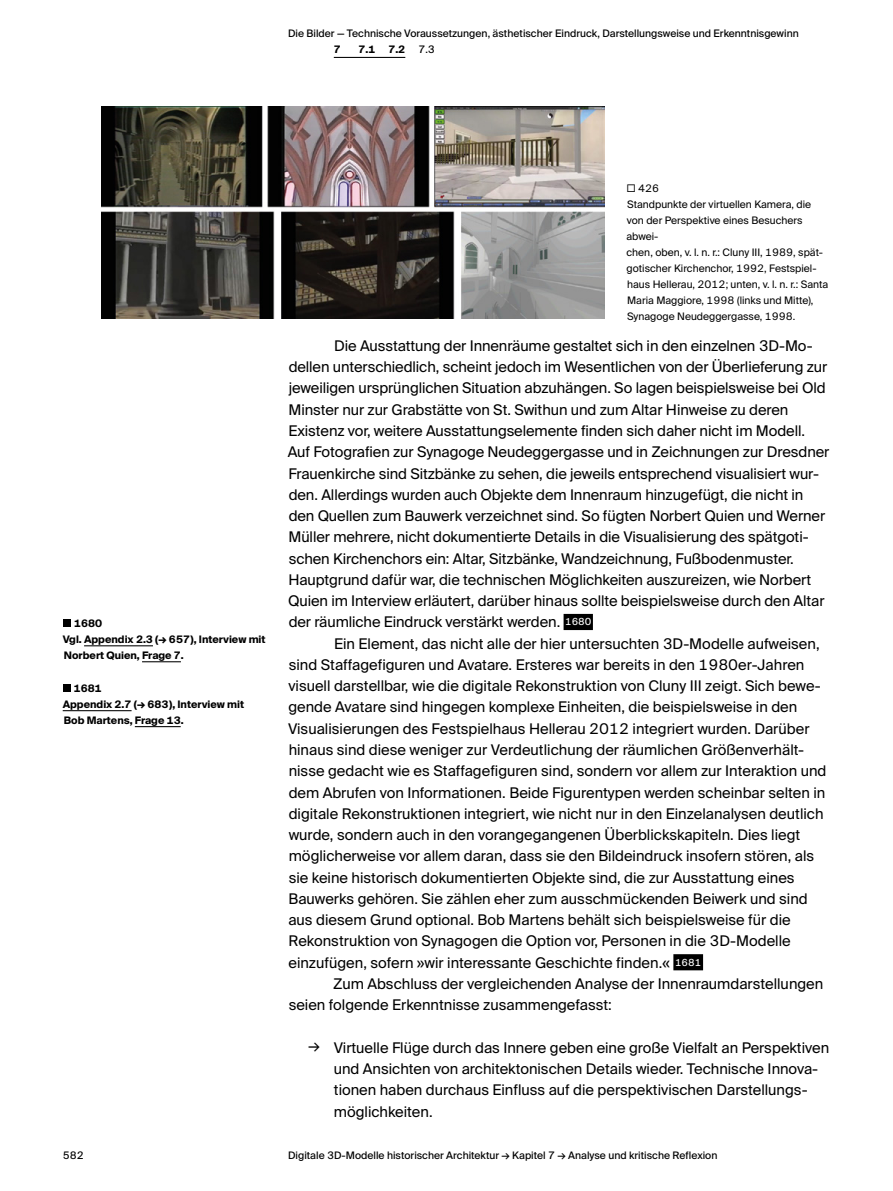
<style>
.page{position:relative;width:893px;height:1191px;background:#fff}
.page>*{position:absolute;margin:0;border:0;box-sizing:border-box;transform-origin:0 0}
.t1{font:14.7px/21.3px "Suisse Intl";color:#000}
.t2{font:10.35px/15.9px "Suisse Intl";color:#000}
.t3{font:10.35px "Suisse Intl";color:#000}
.t4{font:700 10.35px/15.9px "Suisse Intl";color:#000}
.s1{font-weight:300;font-size:14.1px}
.s2{font-size:9.75px;color:#fff}
</style>
<div class="page">
<hr style="left:334px;top:57px;width:71px;height:1px;background:#000">
<div style="left:564px;top:614px;width:29px;height:16px;background:#000"></div>
<div style="left:673px;top:954px;width:30px;height:16px;background:#000"></div>
<hr style="left:84px;top:645px;width:69px;height:1px;background:#000">
<hr style="left:142px;top:661px;width:39px;height:1px;background:#000">
<div style="left:63px;top:619px;width:8px;height:8px;background:#000"></div>
<hr style="left:63px;top:710px;width:69px;height:1px;background:#000">
<hr style="left:135px;top:726px;width:46px;height:1px;background:#000">
<div style="left:63px;top:683px;width:8px;height:8px;background:#000"></div>
<img style="left:101px;top:106px;width:504px;height:213px">
<p class="t3" style="left:288px;top:28px;width:512px">Die Bilder — Technische Voraussetzungen, ästhetischer Eindruck, Darstellungsweise und Erkenntnisgewinn</p>
<p class="t4" style="left:334px;top:42px;width:9px">7</p>
<p class="t4" style="left:359px;top:42px;width:48px">7.1 7.2</p>
<p class="t3" style="left:418px;top:43px;width:18px">7.3</p>
<p class="t4" style="left:63px;top:615px;width:204px;text-indent:11px">1680<br>Vgl. Appendix 2.3 (→ 657), Interview mit<br>Norbert Quien, Frage 7.</p>
<p class="t4" style="left:63px;top:680px;width:183px;text-indent:11px">1681<br>Appendix 2.7 (→ 683), Interview mit<br>Bob Martens, Frage 13.</p>
<p class="t2" style="left:626px;top:181px;width:203px"><span class="s1">□</span> 426<br>Standpunkte der virtuellen Kamera, die von der Perspektive eines Besuchers abwei-<br>chen, oben, v. l. n. r.: Cluny III, 1989, spät&shy;gotischer Kirchenchor, 1992, Festspiel&shy;haus Hellerau, 2012; unten, v. l. n. r.: Santa<br>Maria Maggiore, 1998 (links und Mitte),<br>Synagoge Neudeggergasse, 1998.</p>
<p class="t1" style="left:288px;top:335px;width:543px;text-indent:46px">Die Ausstattung der Innenräume gestaltet sich in den einzelnen 3D-Mo&shy;dellen unterschiedlich, scheint jedoch im Wesentlichen von der Überlieferung zur jeweiligen ursprünglichen Situation abzuhängen. So lagen beispielsweise bei Old Minster nur zur Grabstätte von St. Swithun und zum Altar Hinweise zu deren Existenz vor, weitere Ausstattungselemente finden sich daher nicht im Modell.<br>Auf Fotografien zur Synagoge Neudeggergasse und in Zeichnungen zur Dresdner Frauenkirche sind Sitzbänke zu sehen, die jeweils entsprechend visualisiert wur&shy;den. Allerdings wurden auch Objekte dem Innenraum hinzugefügt, die nicht in den Quellen zum Bauwerk verzeichnet sind. So fügten Norbert Quien und Werner Müller mehrere, nicht dokumentierte Details in die Visualisierung des spätgoti&shy;schen Kirchenchors ein: Altar, Sitzbänke, Wandzeichnung, Fußbodenmuster.<br>Hauptgrund dafür war, die technischen Möglichkeiten auszureizen, wie Norbert Quien im Interview erläutert, darüber hinaus sollte beispielsweise durch den Altar der räumliche Eindruck verstärkt werden. <span class="s2">1680</span></p>
<p class="t1" style="left:288px;top:633px;width:540px;text-indent:46px">Ein Element, das nicht alle der hier untersuchten 3D-Modelle aufweisen, sind Staffagefiguren und Avatare. Ersteres war bereits in den 1980er-Jahren visuell darstellbar, wie die digitale Rekonstruktion von Cluny III zeigt. Sich bewe&shy;gende Avatare sind hingegen komplexe Einheiten, die beispielsweise in den Visualisierungen des Festspielhaus Hellerau 2012 integriert wurden. Darüber hinaus sind diese weniger zur Verdeutlichung der räumlichen Größenverhält&shy;nisse gedacht wie es Staffagefiguren sind, sondern vor allem zur Interaktion und dem Abrufen von Informationen. Beide Figurentypen werden scheinbar selten in digitale Rekonstruktionen integriert, wie nicht nur in den Einzelanalysen deutlich wurde, sondern auch in den vorangegangenen Überblickskapiteln. Dies liegt möglicherweise vor allem daran, dass sie den Bildeindruck insofern stören, als sie keine historisch dokumentierten Objekte sind, die zur Ausstattung eines Bauwerks gehören. Sie zählen eher zum ausschmückenden Beiwerk und sind aus diesem Grund optional. Bob Martens behält sich beispielsweise für die Rekonstruktion von Synagogen die Option vor, Personen in die 3D-Modelle einzufügen, sofern »wir interessante Geschichte finden.« <span class="s2">1681</span></p>
<p class="t1" style="left:289px;top:973px;width:536px;text-indent:44px">Zum Abschluss der vergleichenden Analyse der Innenraumdarstellungen seien folgende Erkenntnisse zusammengefasst:</p>
<p class="t1" style="left:334px;top:1037px;width:497px;text-indent:-26px">→ Virtuelle Flüge durch das Innere geben eine große Vielfalt an Perspektiven und Ansichten von architektonischen Details wieder. Technische Innova-- tionen haben durchaus Einfluss auf die perspektivischen Darstellungs&shy;möglichkeiten.</p>
<p class="t3" style="left:63px;top:1149px;width:23px">582</p>
<p class="t3" style="left:288px;top:1149px;width:431px">Digitale 3D-Modelle historischer Architektur → Kapitel 7 → Analyse und kritische Reflexion</p>
</div>
